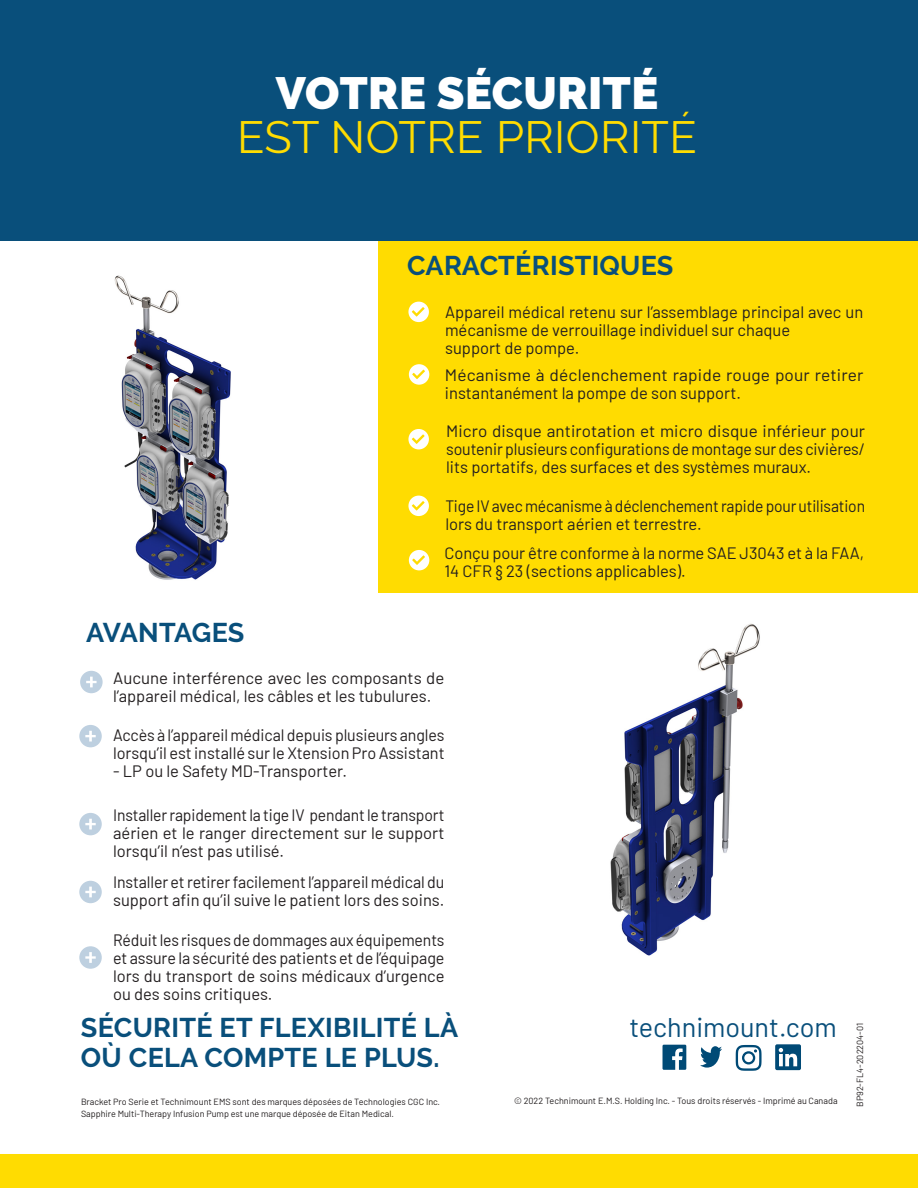
<style>
.page{position:relative;width:918px;height:1188px;background:#fff}
.page>*{position:absolute;margin:0;border:0;box-sizing:border-box;transform-origin:0 0}
.Titre_1{font:45px "Raleway";letter-spacing:.01em;color:#ffdc01}
.Titre_1-2{font:900 45px "Raleway";letter-spacing:.01em;color:#fff}
.Subtitle_blue{font:700 27px "Raleway";letter-spacing:.01em;color:#094f7b}
.Webpage{font:27px "Barlow";color:#094f7b}
.Subtitle_blue-2{font:700 27px "Raleway";letter-spacing:-.01em;color:#094f7b}
.Text_bullets{font:16.5px/18px "Barlow";color:#231f20}
.Text_bullets-2{font:16.5px/18px "Barlow";color:#231f20;scale:.95 1}
.Text_bullets-3{font:16.5px/18px "Barlow";color:#231f20;text-align:justify;scale:.96 1}
.Text_bullets-4{font:16.5px/18px "Barlow";color:#231f20;scale:1.05 1}
.Texte_Notes_End_document{font:9px/12px "Barlow";color:#231f20}
</style>
<div class="page">
<div style="left:378px;top:240px;width:540px;height:352px;background:#ffdc01"></div>
<div style="left:0;top:0;width:918px;height:240px;background:#094f7b"></div>
<div style="left:0;top:1154px;width:918px;height:34px;background:#ffdc01"></div>
<svg style="left:663px;top:1045px;width:23px;height:25px"></svg>
<svg style="left:775px;top:1044px;width:26px;height:26px"></svg>
<svg style="left:700px;top:1046px;width:22px;height:22px"></svg>
<svg style="left:736px;top:1045px;width:26px;height:26px"></svg>
<svg style="left:409px;top:364px;width:20px;height:21px"></svg>
<svg style="left:408px;top:429px;width:21px;height:20px"></svg>
<svg style="left:409px;top:550px;width:20px;height:20px"></svg>
<svg style="left:408px;top:302px;width:21px;height:20px"></svg>
<svg style="left:408px;top:496px;width:21px;height:20px"></svg>
<div style="left:79px;top:725px;width:23px;height:22px;background:#bed0e0;border-radius:50%"></div>
<svg style="left:85px;top:731px;width:11px;height:11px"></svg>
<div style="left:79px;top:813px;width:23px;height:22px;background:#bed0e0;border-radius:50%"></div>
<svg style="left:85px;top:819px;width:11px;height:10px"></svg>
<div style="left:80px;top:671px;width:23px;height:22px;background:#bed0e0;border-radius:50%"></div>
<svg style="left:86px;top:670px;width:11px;height:17px"></svg>
<div style="left:79px;top:946px;width:23px;height:23px;background:#bed0e0;border-radius:50%"></div>
<svg style="left:85px;top:952px;width:11px;height:11px"></svg>
<div style="left:79px;top:881px;width:23px;height:22px;background:#bed0e0;border-radius:50%"></div>
<svg style="left:85px;top:887px;width:11px;height:10px"></svg>
<img style="left:114px;top:275px;width:117px;height:305px">
<img style="left:610px;top:623px;width:150px;height:333px">
<p class="Titre_1-2" style="left:276px;top:67px;width:384px">VOTRE SÉCURITÉ</p>
<p class="Titre_1" style="left:237px;top:111px;width:461px">EST NOTRE PRIORITÉ</p>
<p class="Subtitle_blue" style="left:407px;top:250px;width:268px">CARACTÉRISTIQUES</p>
<p class="Text_bullets" style="left:445px;top:302px;width:420px">Appareil médical retenu sur l’assemblage principal avec un mécanisme de verrouillage individuel sur chaque</p>
<p class="Text_bullets" style="left:445px;top:338px;width:136px">support de pompe.</p>
<p class="Text_bullets-4" style="left:445px;top:364px;width:400px">Mécanisme à déclenchement rapide rouge pour retirer instantanément la pompe de son support.</p>
<p class="Text_bullets" style="left:446px;top:421px;width:421px;text-align:justify">Micro disque antirotation et micro disque inférieur pour soutenir plusieurs configurations de montage sur des civières/ lits portatifs, des surfaces et des systèmes muraux.</p>
<p class="Text_bullets-2" style="left:445px;top:496px;width:443px">Tige IV avec mécanisme à déclenchement rapide pour utilisation lors du transport aérien et terrestre.</p>
<p class="Subtitle_blue-2" style="left:86px;top:617px;width:160px">AVANTAGES</p>
<p class="Text_bullets" style="left:444px;top:543px;width:421px">Conçu pour être conforme à la norme SAE J3043 et à la FAA,<br>14 CFR § 23 (sections applicables).</p>
<p class="Text_bullets" style="left:113px;top:668px;width:333px">Aucune interférence avec les composants de l’appareil médical, les câbles et les tubulures.</p>
<p class="Text_bullets" style="left:113px;top:725px;width:333px">Accès à l’appareil médical depuis plusieurs angles lorsqu’il est installé sur le Xtension Pro Assistant</p>
<p class="Text_bullets" style="left:113px;top:761px;width:236px">- LP ou le Safety MD-Transporter.</p>
<p class="Text_bullets-2" style="left:113px;top:805px;width:350px;text-align:justify">Installer rapidement la tige IV pendant le transport aérien et le ranger directement sur le support lorsqu’il n’est pas utilisé.</p>
<p class="Text_bullets" style="left:113px;top:872px;width:333px">Installer et retirer facilement l’appareil médical du support afin qu’il suive le patient lors des soins.</p>
<p class="Text_bullets-3" style="left:113px;top:930px;width:347px">Réduit les risques de dommages aux équipements et assure la sécurité des patients et de l’équipage lors du transport de soins médicaux d’urgence ou des soins critiques.</p>
<p class="Subtitle_blue" style="left:81px;top:1012px;width:379px">SÉCURITÉ ET FLEXIBILITÉ LÀ</p>
<p class="Subtitle_blue" style="left:81px;top:1042px;width:360px">OÙ CELA COMPTE LE PLUS.</p>
<p class="Texte_Notes_End_document" style="left:81px;top:1095px;width:361px">Bracket Pro Serie et Technimount EMS sont des marques déposées de Technologies CGC Inc.<br>Sapphire Multi-Therapy Infusion Pump est une marque déposée de Eitan Medical.</p>
<p class="Texte_Notes_End_document" style="left:514px;top:1094px;width:325px">© 2022 Technimount E.M.S. Holding Inc. - Tous droits réservés - Imprimé au Canada</p>
<p class="Webpage" style="left:629px;top:1008px;width:209px">technimount.com</p>
<p class="Texte_Notes_End_document" style="left:853px;top:1107px;width:85px;rotate:-90deg">BP92-FL4-202204-01</p>
</div>
